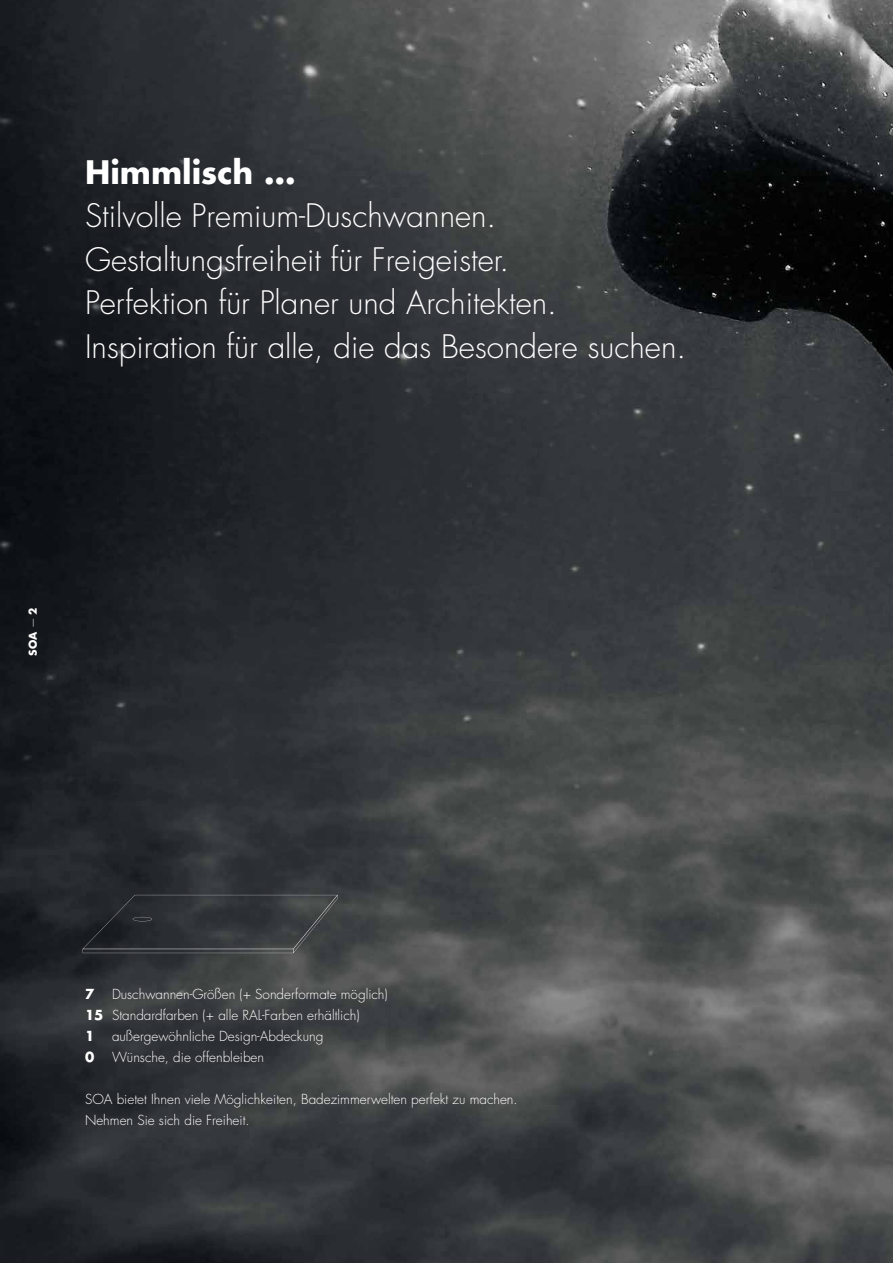
<style>
.page{position:relative;width:893px;height:1263px;background:#fff}
.page>*{position:absolute;margin:0;border:0;box-sizing:border-box;transform-origin:0 0}
.t1{font:300 31.5px/43.5px "Futura LT";color:#fff}
.t2{font:700 31.5px "Futura LT";color:#fff}
.t3{font:300 13.5px/21px "Futura LT";color:#fff}
.t4{font:700 13.5px "Futura LT";color:#fff}
.t5{font:700 10.5px "Futura LT";color:#fff}
.s1{font-weight:300}
.s2{font-weight:700}
</style>
<div class="page">
<img style="left:0;top:0;width:893px;height:1263px">
<svg style="left:83px;top:895px;width:255px;height:58px;background:#33363a"></svg>
<h1 class="t2" style="left:85px;top:151px;width:212px">Himmlisch …</h1>
<h1 class="t1" style="left:85px;top:195px;width:603px">Stilvolle Premium-Duschwannen.<br>Gestaltungsfreiheit für Freigeister.<br>Perfektion für Planer und Architekten.<br>Inspiration für alle, die das Besondere suchen.</h1>
<p class="t5" style="left:26px;top:656px;width:50px;rotate:-90deg">SOA <span class="s1">—</span> 2</p>
<p class="t3" style="left:85px;top:984px;width:304px;text-indent:27px">Duschwannen-Größen (+ Sonderformate möglich)<br><span class="s2">15</span> Standardfarben (+ alle RAL-Farben erhältlich)<br><span class="s2">1</span></p>
<p class="t4" style="left:85px;top:985px;width:11px">7</p>
<p class="t3" style="left:112px;top:1026px;width:213px">außergewöhnliche Design-Abdeckung</p>
<p class="t4" style="left:85px;top:1048px;width:11px">0</p>
<p class="t3" style="left:112px;top:1047px;width:154px">Wünsche, die offenbleiben</p>
<p class="t3" style="left:85px;top:1089px;width:434px">SOA bietet Ihnen viele Möglichkeiten, Badezimmerwelten perfekt zu machen.<br>Nehmen Sie sich die Freiheit.</p>
</div>
